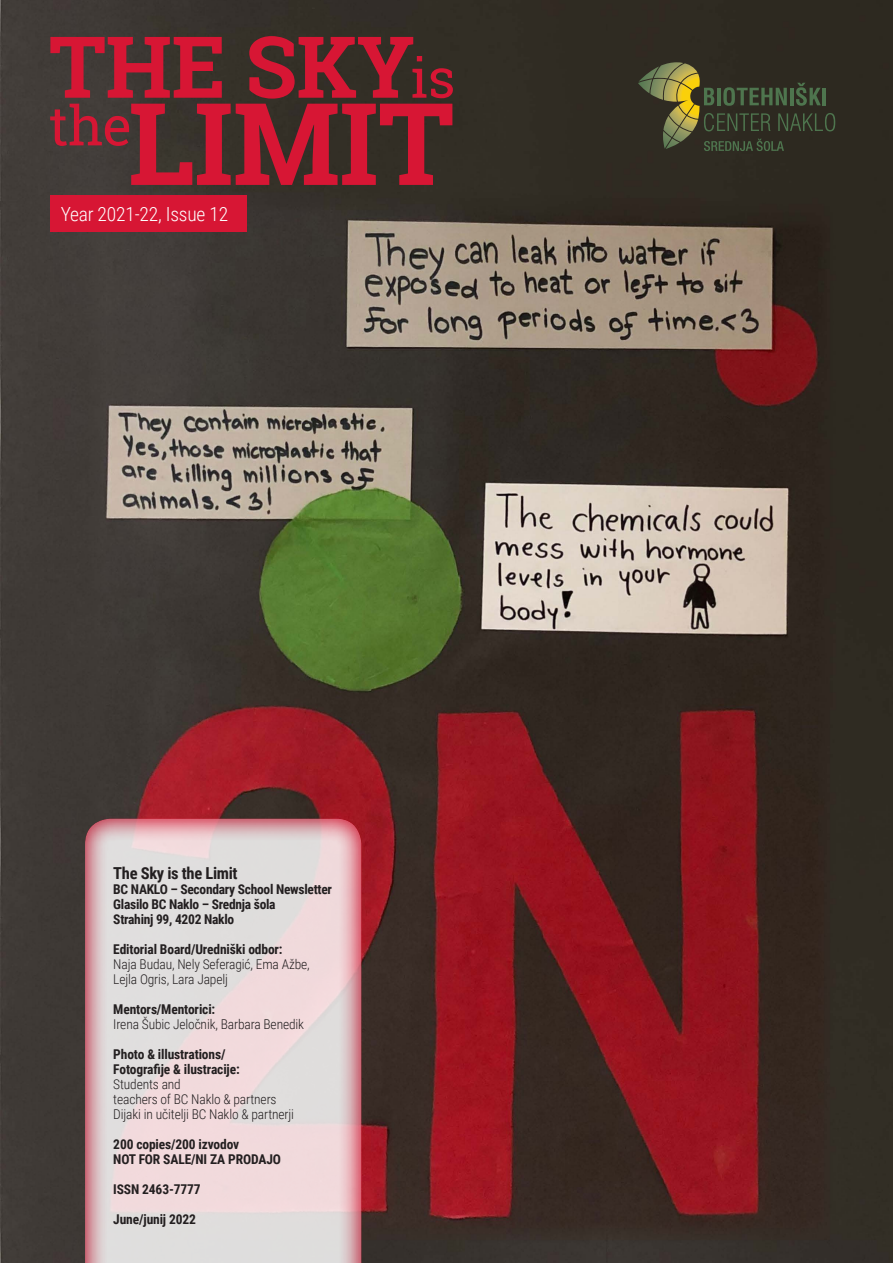
<style>
.page{position:relative;width:893px;height:1263px;background:#fff}
.page>*{position:absolute;margin:0;border:0;box-sizing:border-box;transform-origin:0 0}
.Besedilo{font:300 19.5px "Roboto Condensed";letter-spacing:-.01em;color:#fff}
.Besedilo-2{font:700 16.5px "Roboto Condensed";letter-spacing:-.02em;color:#231f20}
.Besedilo-3{font:700 13.5px "Roboto Condensed";letter-spacing:-.01em;color:#231f20}
.Besedilo-4{font:300 13.5px/15px "Roboto Condensed";letter-spacing:-.01em;color:#231f20}
</style>
<div class="page">
<img style="left:0;top:0;width:893px;height:1263px">
<svg style="left:50px;top:36px;width:403px;height:149px;background:#79272f"></svg>
<div style="left:50px;top:196px;width:197px;height:36px;background:#d71634"></div>
<svg style="left:638px;top:62px;width:197px;height:89px;background:#44452c"></svg>
<div style="left:83px;top:812px;width:279px;height:451px;background:#d71634;opacity:.91"></div>
<p class="Besedilo" style="left:61px;top:200px;width:169px">Year 2021-22, Issue 12</p>
<p class="Besedilo-2" style="left:113px;top:862px;width:126px">The Sky is the Limit</p>
<p class="Besedilo-3" style="left:113px;top:880px;width:220px">BC NAKLO – Secondary School Newsletter</p>
<p class="Besedilo-3" style="left:113px;top:895px;width:164px">Glasilo BC Naklo – Srednja šola</p>
<p class="Besedilo-3" style="left:113px;top:910px;width:122px">Strahinj 99, 4202 Naklo</p>
<p class="Besedilo-3" style="left:113px;top:940px;width:171px">Editorial Board/Uredniški odbor:</p>
<p class="Besedilo-4" style="left:113px;top:956px;width:198px">Naja Budau, Nely Seferagić, Ema Ažbe,<br>Lejla Ogris, Lara Japelj</p>
<p class="Besedilo-3" style="left:113px;top:1000px;width:103px">Mentors/Mentorici:</p>
<p class="Besedilo-4" style="left:113px;top:1016px;width:192px">Irena Šubic Jeločnik, Barbara Benedik</p>
<p class="Besedilo-3" style="left:113px;top:1045px;width:114px">Photo &amp; illustrations/</p>
<p class="Besedilo-3" style="left:113px;top:1060px;width:128px">Fotografije &amp; ilustracije:</p>
<p class="Besedilo-4" style="left:113px;top:1076px;width:69px">Students and</p>
<p class="Besedilo-4" style="left:113px;top:1091px;width:165px">teachers of BC Naklo &amp; partners</p>
<p class="Besedilo-4" style="left:113px;top:1106px;width:182px">Dijaki in učitelji BC Naklo &amp; partnerji</p>
<p class="Besedilo-3" style="left:113px;top:1135px;width:128px">200 copies/200 izvodov</p>
<p class="Besedilo-3" style="left:113px;top:1150px;width:169px">NOT FOR SALE/NI ZA PRODAJO</p>
<p class="Besedilo-3" style="left:113px;top:1180px;width:89px">ISSN 2463-7777</p>
<p class="Besedilo-3" style="left:113px;top:1210px;width:84px">June/junij 2022</p>
</div>
